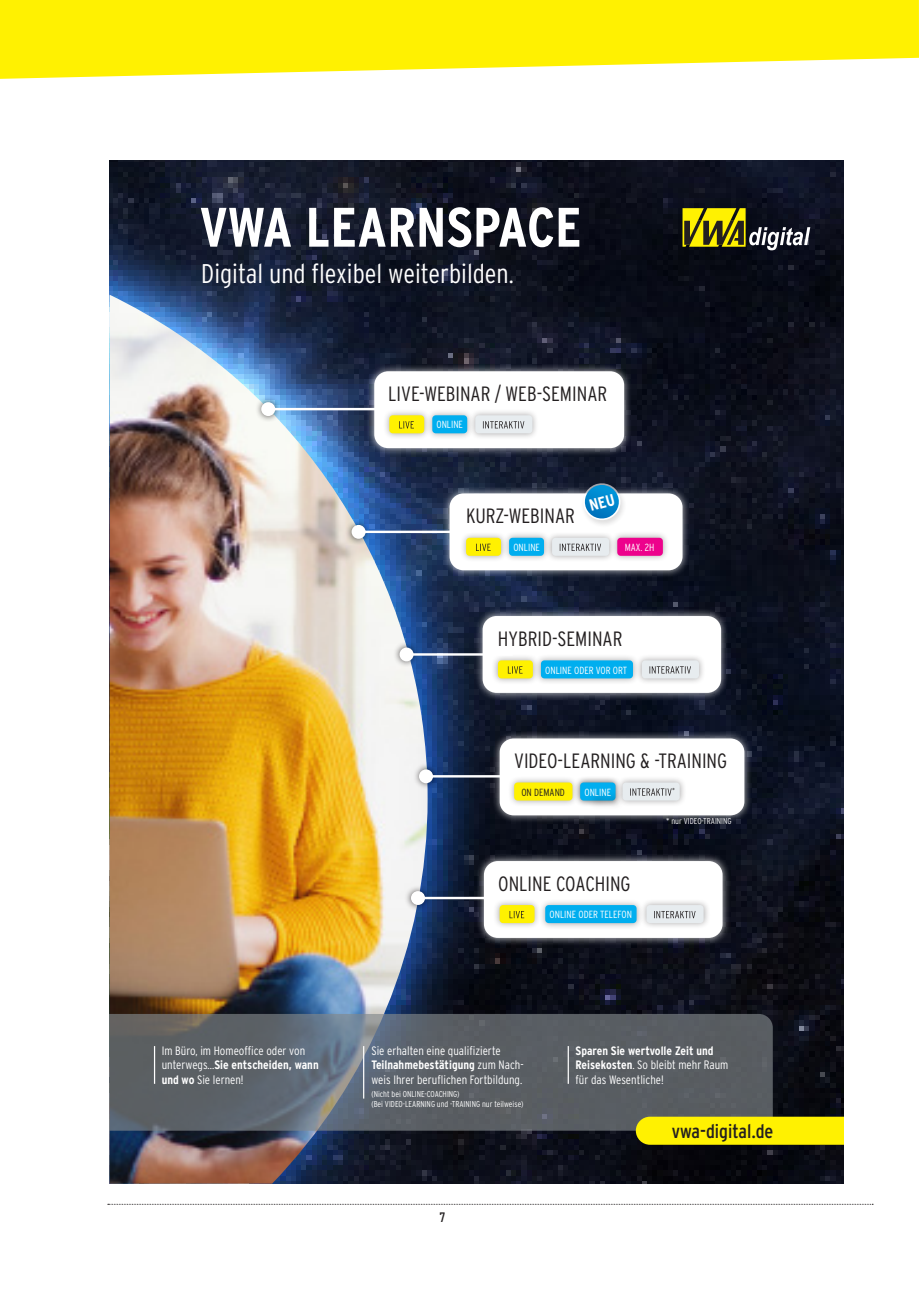
<style>
.page{position:relative;width:919px;height:1289px;background:#fff}
.page>*{position:absolute;margin:0;border:0;box-sizing:border-box;transform-origin:0 0}
.t1{font:700 55.5px "Interstate Condensed";color:#fff}
.t2{font:300 27px "Interstate Condensed";color:#fff}
.t3{font:300 20.7px "Interstate Condensed";color:#231f20}
.t4{font:19.5px "Interstate Condensed";color:#231f20}
.t5{font:13.5px "Bahnschrift";color:#231f20}
.t6{font:300 12.15px/14.5px "Interstate Condensed";color:#fff}
.t7{font:700 12.15px/14.5px "Interstate Condensed";color:#fff}
.t8{font:300 10.35px "Interstate Condensed";color:#fff}
.t9{font:300 10.35px "Interstate Condensed";color:#231f20}
.t10{font:300 8.55px/9.8px "Interstate Condensed";color:#fff}
.t11{font:300 7.35px "Interstate Condensed";color:#231f20}
.s1{font-weight:700}
.s2{font-weight:300}
</style>
<div class="page">
<svg style="left:108px;top:1203px;width:765px;height:1px"></svg>
<svg style="left:0;top:0;width:918px;height:79px;background:#fff222"></svg>
<img style="left:109px;top:161px;width:734px;height:1022px">
<img style="left:109px;top:295px;width:318px;height:888px">
<div style="left:366px;top:363px;width:266px;height:93px;background:#fff;opacity:.75"></div>
<div style="left:374px;top:371px;width:250px;height:77px;background:#fff;border-radius:14px"></div>
<div style="left:476px;top:853px;width:254px;height:93px;background:#fff;opacity:.75"></div>
<div style="left:484px;top:861px;width:238px;height:76px;background:#fff;border-radius:14px"></div>
<div style="left:441px;top:485px;width:249px;height:93px;background:#fff;opacity:.75"></div>
<div style="left:449px;top:493px;width:233px;height:77px;background:#fff;border-radius:14px"></div>
<div style="left:491px;top:730px;width:261px;height:93px;background:#fff;opacity:.75"></div>
<div style="left:499px;top:738px;width:245px;height:77px;background:#fff;border-radius:14px"></div>
<div style="left:474px;top:608px;width:255px;height:93px;background:#fff;opacity:.75"></div>
<div style="left:482px;top:616px;width:239px;height:77px;background:#fff;border-radius:14px"></div>
<div style="left:382px;top:408px;width:49px;height:32px;background:#231f20;opacity:.4"></div>
<div style="left:389px;top:415px;width:35px;height:18px;background:#fff101;border-radius:3px"></div>
<svg style="left:399px;top:421px;width:15px;height:7px"></svg>
<div style="left:493px;top:898px;width:48px;height:31px;background:#231f20;opacity:.4"></div>
<div style="left:499px;top:905px;width:35px;height:18px;background:#fff101;border-radius:3px"></div>
<svg style="left:509px;top:911px;width:15px;height:7px"></svg>
<div style="left:459px;top:531px;width:48px;height:31px;background:#231f20;opacity:.4"></div>
<div style="left:466px;top:538px;width:35px;height:18px;background:#fff101;border-radius:3px"></div>
<svg style="left:476px;top:543px;width:14px;height:8px"></svg>
<div style="left:491px;top:653px;width:48px;height:32px;background:#231f20;opacity:.4"></div>
<div style="left:498px;top:660px;width:35px;height:18px;background:#fff101;border-radius:3px"></div>
<svg style="left:508px;top:666px;width:14px;height:7px"></svg>
<div style="left:507px;top:775px;width:72px;height:32px;background:#231f20;opacity:.4"></div>
<div style="left:514px;top:782px;width:58px;height:18px;background:#fff101;border-radius:3px"></div>
<div style="left:425px;top:408px;width:49px;height:32px;background:#231f20;opacity:.4"></div>
<div style="left:432px;top:415px;width:35px;height:18px;background:#00aeef;border-radius:3px"></div>
<div style="left:538px;top:898px;width:105px;height:31px;background:#231f20;opacity:.4"></div>
<div style="left:545px;top:905px;width:91px;height:18px;background:#00aeef;border-radius:3px"></div>
<div style="left:502px;top:531px;width:48px;height:31px;background:#231f20;opacity:.4"></div>
<div style="left:509px;top:538px;width:35px;height:18px;background:#00aeef;border-radius:3px"></div>
<div style="left:534px;top:653px;width:105px;height:32px;background:#231f20;opacity:.4"></div>
<div style="left:541px;top:660px;width:92px;height:18px;background:#00aeef;border-radius:3px"></div>
<div style="left:573px;top:775px;width:49px;height:32px;background:#231f20;opacity:.75"></div>
<div style="left:580px;top:782px;width:35px;height:18px;background:#00aeef;border-radius:3px"></div>
<div style="left:468px;top:408px;width:71px;height:32px;background:#231f20;opacity:.4"></div>
<div style="left:475px;top:415px;width:57px;height:18px;background:#e7ecef;border-radius:3px"></div>
<svg style="left:483px;top:421px;width:41px;height:7px"></svg>
<div style="left:639px;top:898px;width:71px;height:31px;background:#231f20;opacity:.4"></div>
<div style="left:646px;top:905px;width:57px;height:18px;background:#e7ecef;border-radius:3px"></div>
<svg style="left:654px;top:911px;width:41px;height:7px"></svg>
<div style="left:545px;top:531px;width:70px;height:31px;background:#231f20;opacity:.4"></div>
<div style="left:552px;top:538px;width:57px;height:18px;background:#e7ecef;border-radius:3px"></div>
<svg style="left:559px;top:543px;width:42px;height:8px"></svg>
<div style="left:610px;top:531px;width:59px;height:31px;background:#231f20;opacity:.4"></div>
<div style="left:617px;top:538px;width:45px;height:18px;background:#ed028c;border-radius:3px"></div>
<div style="left:635px;top:653px;width:70px;height:32px;background:#231f20;opacity:.4"></div>
<div style="left:641px;top:660px;width:58px;height:18px;background:#e7ecef;border-radius:3px"></div>
<svg style="left:649px;top:666px;width:42px;height:7px"></svg>
<div style="left:615px;top:776px;width:71px;height:31px;background:#231f20;opacity:.4"></div>
<div style="left:622px;top:782px;width:57px;height:18px;background:#e7ecef;border-radius:3px"></div>
<svg style="left:630px;top:788px;width:41px;height:7px"></svg>
<svg style="left:109px;top:1013px;width:663px;height:117px;background:#5c6268"></svg>
<div style="left:635px;top:1116px;width:208px;height:28px;background:#fff101"></div>
<hr style="left:363px;top:1046px;width:1px;height:52px;background:#fff">
<hr style="left:567px;top:1046px;width:2px;height:37px;background:#fff">
<hr style="left:154px;top:1046px;width:1px;height:37px;background:#fff">
<div style="left:587px;top:790px;width:37px;height:20px;background:#231f20;opacity:.4"></div>
<div style="left:255px;top:396px;width:26px;height:26px;background:#231f20;opacity:.75"></div>
<div style="left:261px;top:402px;width:14px;height:14px;background:#fff;border-radius:50%"></div>
<div style="left:345px;top:518px;width:27px;height:27px;background:#231f20;opacity:.75"></div>
<div style="left:351px;top:525px;width:14px;height:14px;background:#fff;border-radius:50%"></div>
<div style="left:393px;top:641px;width:27px;height:26px;background:#231f20;opacity:.75"></div>
<div style="left:399px;top:647px;width:14px;height:14px;background:#fff;border-radius:50%"></div>
<div style="left:412px;top:763px;width:27px;height:26px;background:#231f20;opacity:.75"></div>
<div style="left:419px;top:769px;width:14px;height:14px;background:#fff;border-radius:50%"></div>
<div style="left:404px;top:884px;width:27px;height:27px;background:#231f20;opacity:.75"></div>
<div style="left:411px;top:891px;width:14px;height:14px;background:#fff;border-radius:50%"></div>
<hr style="left:272px;top:408px;width:119px;height:2px;background:#fff">
<hr style="left:358px;top:530px;width:114px;height:3px;background:#fff">
<hr style="left:406px;top:653px;width:106px;height:2px;background:#fff">
<hr style="left:424px;top:775px;width:87px;height:2px;background:#fff">
<hr style="left:416px;top:896px;width:87px;height:3px;background:#fff">
<div style="left:579px;top:482px;width:48px;height:47px;background:#231f20;opacity:.25"></div>
<svg style="left:682px;top:208px;width:128px;height:42px;background:#6a672a"></svg>
<svg style="left:580px;top:481px;width:43px;height:41px"></svg>
<p class="t1" style="left:199px;top:196px;width:384px">VWA LEARNSPACE</p>
<p class="t2" style="left:201px;top:258px;width:314px">Digital und flexibel weiterbilden.</p>
<p class="t3" style="left:388px;top:382px;width:220px">LIVE-WEBINAR / WEB-SEMINAR</p>
<p class="t8" style="left:436px;top:419px;width:28px">ONLINE</p>
<p class="t3" style="left:466px;top:504px;width:110px">KURZ-WEBINAR</p>
<p class="t8" style="left:513px;top:541px;width:28px">ONLINE</p>
<p class="t8" style="left:624px;top:541px;width:31px">MAX. 2H</p>
<p class="t3" style="left:498px;top:627px;width:126px">HYBRID-SEMINAR</p>
<p class="t8" style="left:545px;top:664px;width:83px">ONLINE ODER VOR ORT</p>
<p class="t3" style="left:514px;top:749px;width:214px">VIDEO-LEARNING &amp; -TRAINING</p>
<p class="t9" style="left:521px;top:786px;width:45px">ON DEMAND</p>
<p class="t11" style="left:672px;top:786px;width:4px">*</p>
<p class="t8" style="left:584px;top:786px;width:28px">ONLINE</p>
<p class="t3" style="left:498px;top:872px;width:134px">ONLINE COACHING</p>
<p class="t8" style="left:549px;top:908px;width:84px">ONLINE ODER TELEFON</p>
<p class="t10" style="left:666px;top:816px;width:67px">* nur VIDEO-TRAINING</p>
<p class="t6" style="left:162px;top:1042px;width:158px">Im Büro, im Homeoffice oder von unterwegs...<span class="s1">Sie entscheiden, wann und wo</span> Sie lernen!</p>
<p class="t6" style="left:371px;top:1043px;width:154px">Sie erhalten eine qualifizierte<br><span class="s1">Teilnahmebestätigung</span> zum Nach&shy;weis Ihrer beruflichen Fortbildung.</p>
<p class="t10" style="left:371px;top:1089px;width:154px">(Nicht bei ONLINE-COACHING)<br>(Bei VIDEO-LEARNING und -TRAINING nur teilweise)</p>
<p class="t5" style="left:439px;top:1207px;width:7px">7</p>
<p class="t7" style="left:575px;top:1043px;width:154px">Sparen Sie wertvolle Zeit und<br>Reisekosten<span class="s2">. So bleibt mehr Raum für das Wesentliche!</span></p>
<p class="t4" style="left:671px;top:1120px;width:103px">vwa-digital.de</p>
</div>
